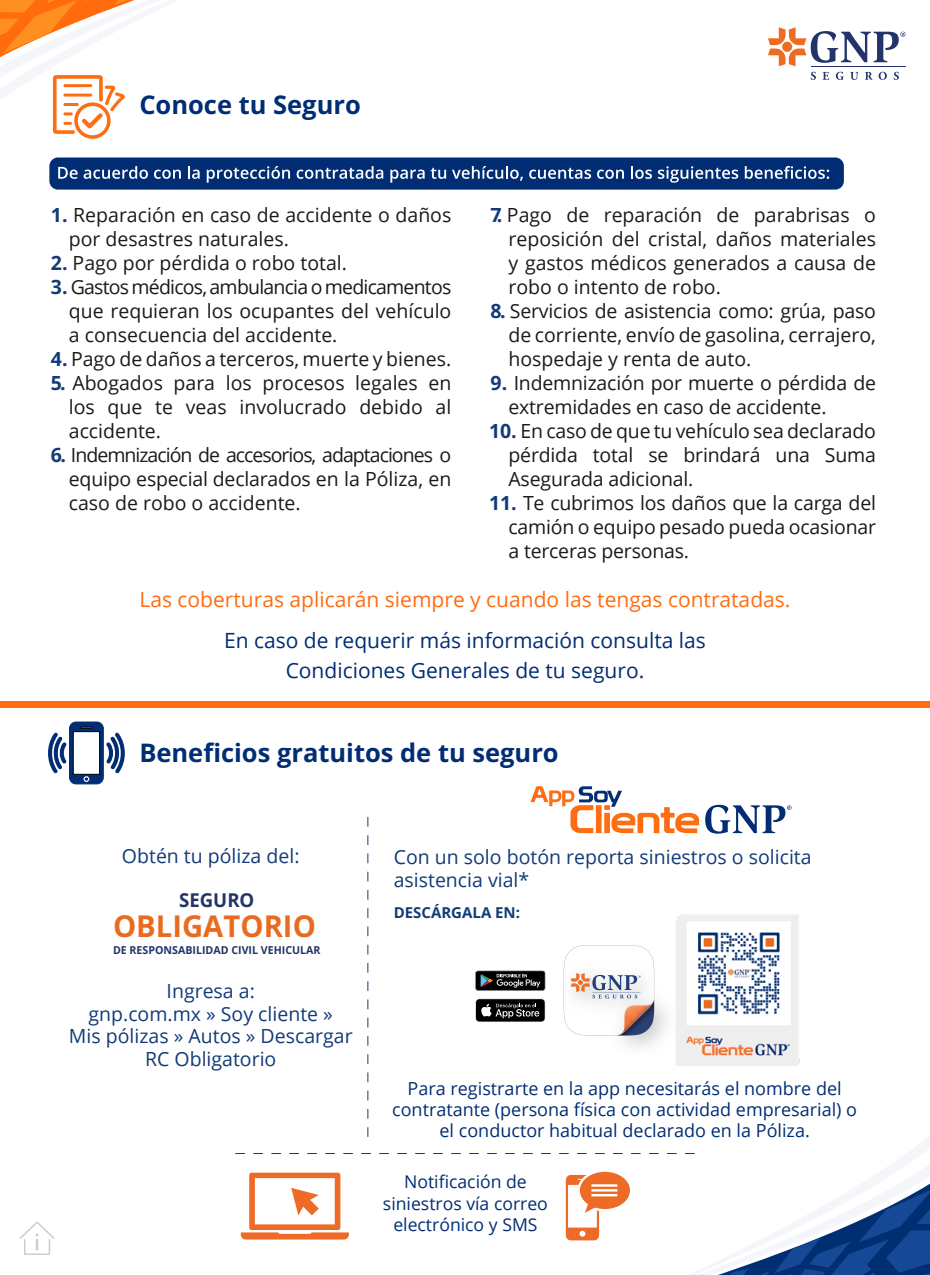
<style>
.page{position:relative;width:930px;height:1275px;background:#fff}
.page>*{position:absolute;margin:0;border:0;box-sizing:border-box;transform-origin:0 0}
.t1{font:700 30px "Open Sans";color:#e76c21}
.t2{font:700 25.5px "Open Sans";color:#002d74}
.t3{font:21px/30px "Open Sans";color:#002d74;text-align:center}
.t4{font:21px "Open Sans";color:#ff6c11}
.t5{font:19.5px/24px "Open Sans";color:#1a1a1a;text-align:justify}
.t6{font:19.5px/22.5px "Open Sans";color:#123b78;text-align:center}
.t7{font:700 19.05px "Open Sans";color:#233568}
.t8{font:18px/21px "Open Sans";color:#002d74;text-align:center}
.t9{font:17.55px/21.1px "Open Sans";color:#002d74;text-align:center}
.t10{font:700 15px "Open Sans";color:#123b78}
.t11{font:700 10.95px "Open Sans";color:#233568}
.s1{font-weight:700;color:#123b78}
</style>
<div class="page">
<hr style="left:811px;top:66px;width:94px;height:1px;background:#233568">
<svg style="left:768px;top:27px;width:137px;height:39px"></svg>
<svg style="left:811px;top:72px;width:5px;height:8px"></svg>
<svg style="left:822px;top:72px;width:7px;height:8px"></svg>
<svg style="left:836px;top:72px;width:8px;height:8px"></svg>
<svg style="left:850px;top:72px;width:9px;height:8px"></svg>
<svg style="left:865px;top:72px;width:8px;height:8px"></svg>
<svg style="left:879px;top:72px;width:8px;height:8px"></svg>
<svg style="left:894px;top:72px;width:5px;height:8px"></svg>
<svg style="left:20px;top:1221px;width:35px;height:34px"></svg>
<div style="left:49px;top:158px;width:795px;height:32px;background:#002d74;border-radius:9px"></div>
<svg style="left:58px;top:167px;width:20px;height:12px"></svg>
<svg style="left:84px;top:166px;width:64px;height:13px"></svg>
<svg style="left:154px;top:170px;width:27px;height:9px"></svg>
<svg style="left:188px;top:166px;width:12px;height:13px"></svg>
<svg style="left:207px;top:166px;width:83px;height:17px"></svg>
<svg style="left:297px;top:166px;width:86px;height:13px"></svg>
<svg style="left:390px;top:170px;width:35px;height:13px"></svg>
<svg style="left:431px;top:168px;width:15px;height:11px"></svg>
<svg style="left:452px;top:166px;width:71px;height:15px"></svg>
<svg style="left:529px;top:168px;width:62px;height:11px"></svg>
<svg style="left:597px;top:170px;width:27px;height:9px"></svg>
<svg style="left:631px;top:166px;width:21px;height:13px"></svg>
<svg style="left:658px;top:166px;width:80px;height:17px"></svg>
<svg style="left:745px;top:166px;width:84px;height:13px"></svg>
<div style="left:0;top:701px;width:930px;height:6px;background:#ff6c11"></div>
<svg style="left:0;top:0;width:436px;height:159px"></svg>
<div style="left:70px;top:722px;width:33px;height:62px;background:#002d74;border-radius:7px"></div>
<div style="left:69px;top:722px;width:34px;height:62px;border:1px solid #002d74;border-radius:7px"></div>
<svg style="left:48px;top:727px;width:77px;height:55px"></svg>
<svg style="left:236px;top:786px;width:694px;height:489px"></svg>
<img style="left:671px;top:912px;width:133px;height:153px">
<h2 class="t2" style="left:139px;top:87px;width:223px">Conoce tu Seguro</h2>
<p class="t5" style="left:69px;top:202px;width:384px;text-indent:-18px"><span class="s1">1.</span> Reparación en caso de accidente o daños por desastres naturales.</p>
<p class="t5" style="left:51px;top:250px;width:298px"><span class="s1">2.</span> Pago por pérdida o robo total.</p>
<p class="t5" style="left:69px;top:274px;width:384px;text-indent:-18px"><span class="s1">3.</span> Gastos médicos, ambulancia o medicamentos que requieran los ocupantes del vehículo a consecuencia del accidente.</p>
<p class="t5" style="left:51px;top:346px;width:402px"><span class="s1">4.</span> Pago de daños a terceros, muerte y bienes.</p>
<p class="t5" style="left:69px;top:370px;width:384px;text-indent:-18px"><span class="s1">5.</span> Abogados para los procesos legales en los que te veas involucrado debido al accidente.</p>
<p class="t5" style="left:69px;top:442px;width:384px;text-indent:-18px"><span class="s1">6.</span> Indemnización de accesorios, adaptaciones o equipo especial declarados en la Póliza, en caso de robo o accidente.</p>
<p class="t5" style="left:508px;top:202px;width:369px;text-indent:-18px"><span class="s1">7.</span> Pago de reparación de parabrisas o reposición del cristal, daños materiales y gastos médicos generados a causa de robo o intento de robo.</p>
<p class="t5" style="left:509px;top:298px;width:369px;text-indent:-18px"><span class="s1">8.</span> Servicios de asistencia como: grúa, paso de corriente, envío de gasolina, cerrajero, hospedaje y renta de auto.</p>
<p class="t5" style="left:509px;top:370px;width:369px;text-indent:-18px"><span class="s1">9.</span> Indemnización por muerte o pérdida de extremidades en caso de accidente.</p>
<p class="t5" style="left:509px;top:419px;width:369px;text-indent:-20px"><span class="s1">10.</span> En caso de que tu vehículo sea declarado pérdida total se brindará una Suma Asegurada adicional.</p>
<p class="t5" style="left:509px;top:491px;width:369px;text-indent:-20px"><span class="s1">11.</span> Te cubrimos los daños que la carga del camión o equipo pesado pueda ocasionar a terceras personas.</p>
<p class="t4" style="left:140px;top:585px;width:652px">Las coberturas aplicarán siempre y cuando las tengas contratadas.</p>
<p class="t3" style="left:224px;top:624px;width:483px">En caso de requerir más información consulta las<br>Condiciones Generales de tu seguro.</p>
<h2 class="t2" style="left:139px;top:735px;width:421px">Beneficios gratuitos de tu seguro</h2>
<p class="t6" style="left:122px;top:845px;width:179px">Obtén tu póliza del:</p>
<p class="t7" style="left:179px;top:887px;width:77px">SEGURO</p>
<h1 class="t1" style="left:113px;top:906px;width:204px">OBLIGATORIO</h1>
<p class="t11" style="left:113px;top:942px;width:209px">DE RESPONSABILIDAD CIVIL VEHICULAR</p>
<p class="t6" style="left:69px;top:980px;width:285px">Ingresa a:<br>gnp.com.mx » Soy cliente »<br>Mis pólizas » Autos » Descargar<br>RC Obligatorio</p>
<p class="t6" style="left:394px;top:845px;width:419px;text-align:left">Con un solo botón reporta siniestros o solicita asistencia vial*</p>
<p class="t10" style="left:394px;top:902px;width:128px">DESCÁRGALA EN:</p>
<p class="t8" style="left:392px;top:1077px;width:467px">Para registrarte en la app necesitarás el nombre del contratante (persona física con actividad empresarial) o el conductor habitual declarado en la Póliza.</p>
<p class="t9" style="left:383px;top:1171px;width:167px">Notificación de siniestros vía correo electrónico y SMS</p>
</div>
